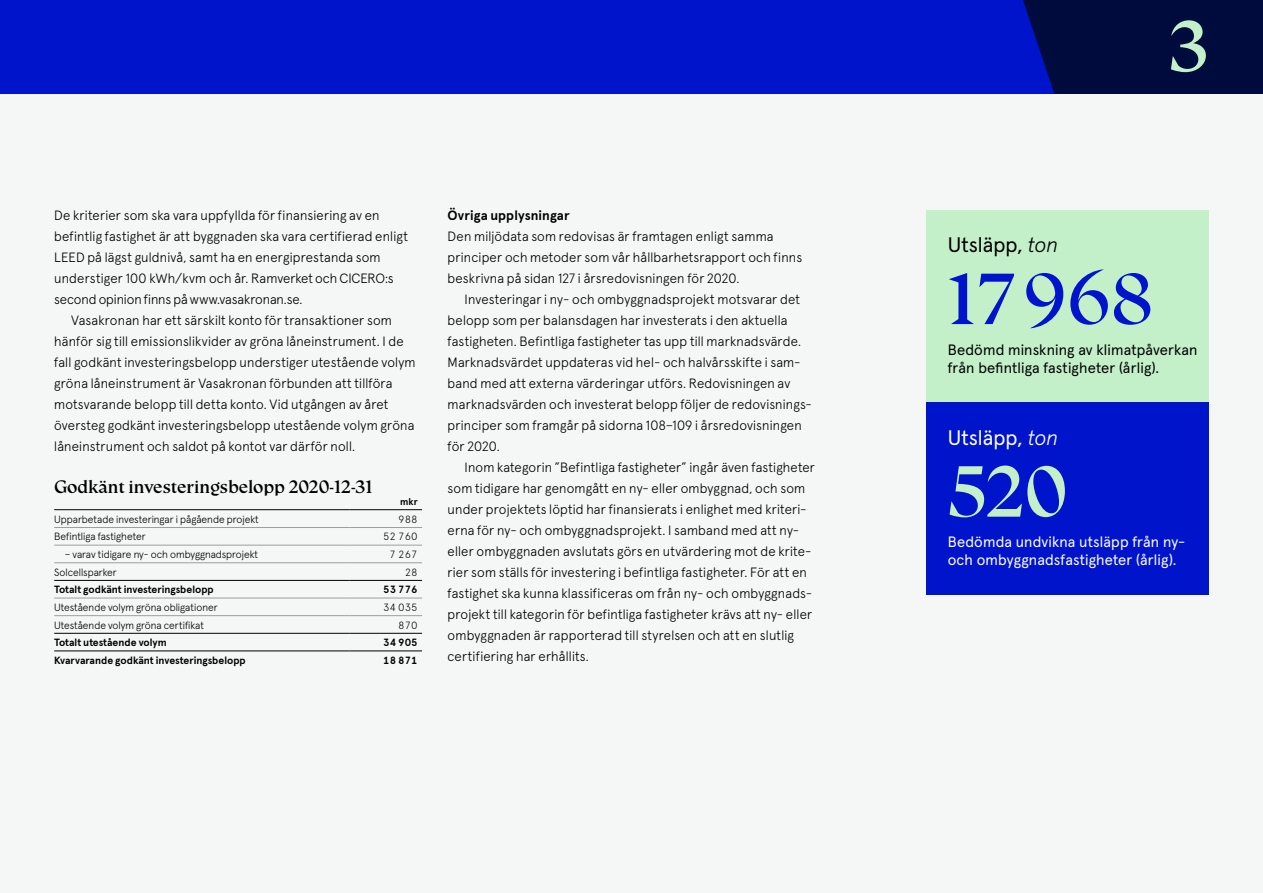
<style>
.page{position:relative;width:1263px;height:893px;background:#fff}
.page>*{position:absolute;margin:0;border:0;box-sizing:border-box;transform-origin:0 0}
.t1{font:72px "Vasakronan Serif ICE Rubrik";color:#0014cc}
.t2{font:72px "Vasakronan Serif ICE Rubrik";color:#c3f0c8}
.t3{font:72px "Vasakronan Serif ICE Text";color:#c3f0c8}
.t4{font:21px "Apercu Pro";color:#000}
.t5{font:21px "Apercu Pro";color:#fff}
.t6{font:18px "Vasakronan Serif ICE Text";color:#000}
.t7{font:15px/18px "Apercu Pro";letter-spacing:.01em;color:#000}
.t8{font:15px/18px "Apercu Pro";letter-spacing:.01em;color:#fff}
.t9{font:300 13.5px/21px "Apercu Pro";letter-spacing:.01em;color:#000}
.t10{font:700 13.5px "Apercu Pro";letter-spacing:.005em;color:#000}
.t11{font:300 10.5px "Apercu Pro";color:#000}
.t12{font:700 10.5px "Apercu Pro";color:#000}
.t13{font:700 9.75px "Apercu Pro";color:#000}
.s1{font-weight:300;font-style:italic}
</style>
<div class="page">
<div style="left:0;top:0;width:1084px;height:114px;background:#0014cc"></div>
<svg style="left:1023px;top:0;width:240px;height:94px;background:#000b47"></svg>
<div style="left:0;top:94px;width:1263px;height:799px;background:#f5f7f7"></div>
<hr style="left:54px;top:545px;width:296px;height:1px;background:#9d9d9d">
<hr style="left:54px;top:562px;width:296px;height:1px;background:#9d9d9d">
<hr style="left:350px;top:545px;width:72px;height:1px;background:#9d9d9d">
<hr style="left:350px;top:562px;width:72px;height:1px;background:#9d9d9d">
<hr style="left:54px;top:527px;width:296px;height:1px;background:#9d9d9d">
<hr style="left:350px;top:527px;width:72px;height:1px;background:#9d9d9d">
<hr style="left:54px;top:509px;width:296px;height:1px;background:#000">
<hr style="left:350px;top:509px;width:72px;height:1px;background:#000">
<hr style="left:54px;top:615px;width:296px;height:1px;background:#9d9d9d">
<hr style="left:350px;top:615px;width:72px;height:1px;background:#9d9d9d">
<hr style="left:54px;top:580px;width:296px;height:1px;background:#000">
<hr style="left:350px;top:580px;width:72px;height:1px;background:#000">
<hr style="left:54px;top:598px;width:296px;height:1px;background:#9d9d9d">
<hr style="left:350px;top:598px;width:72px;height:1px;background:#9d9d9d">
<hr style="left:54px;top:633px;width:296px;height:1px;background:#000">
<hr style="left:350px;top:633px;width:72px;height:1px;background:#000">
<hr style="left:54px;top:650px;width:296px;height:1px;background:#000">
<hr style="left:350px;top:650px;width:72px;height:1px;background:#000">
<div style="left:926px;top:210px;width:283px;height:193px;background:#c3f0c8"></div>
<div style="left:926px;top:403px;width:283px;height:192px;background:#0014cc"></div>
<p class="t9" style="left:54px;top:203px;width:355px">De kriterier som ska vara uppfyllda för finansiering av en befintlig fastighet är att byggnaden ska vara certifierad enligt LEED på lägst guldnivå, samt ha en energiprestanda som understiger 100 kWh/kvm och år. Ramverket och CICERO:s second opinion finns på www.vasakronan.se.</p>
<p class="t9" style="left:54px;top:308px;width:363px;text-indent:17px">Vasakronan har ett särskilt konto för transaktioner som hänför sig till emissionslikvider av gröna låneinstrument. I de fall godkänt investeringsbelopp understiger utestående volym gröna låneinstrument är Vasakronan förbunden att tillföra motsvarande belopp till detta konto. Vid utgången av året översteg godkänt investeringsbelopp utestående volym gröna låneinstrument och saldot på kontot var därför noll.</p>
<h3 class="t6" style="left:54px;top:475px;width:320px">Godkänt investeringsbelopp 2020-12-31</h3>
<p class="t13" style="left:400px;top:494px;width:19px">mkr</p>
<p class="t11" style="left:54px;top:511px;width:206px">Upparbetade investeringar i pågående projekt</p>
<p class="t11" style="left:398px;top:511px;width:21px">988</p>
<p class="t11" style="left:54px;top:529px;width:93px">Befintliga fastigheter</p>
<p class="t11" style="left:383px;top:529px;width:36px">52 760</p>
<p class="t11" style="left:65px;top:546px;width:195px">– varav tidigare ny- och ombyggnadsprojekt</p>
<p class="t11" style="left:390px;top:546px;width:30px">7 267</p>
<p class="t11" style="left:54px;top:564px;width:64px">Solcellsparker</p>
<p class="t11" style="left:405px;top:564px;width:15px">28</p>
<p class="t12" style="left:54px;top:581px;width:161px">Totalt godkänt investeringsbelopp</p>
<p class="t12" style="left:383px;top:581px;width:36px">53 776</p>
<p class="t11" style="left:54px;top:599px;width:165px">Utestående volym gröna obligationer</p>
<p class="t11" style="left:383px;top:599px;width:36px">34 035</p>
<p class="t11" style="left:54px;top:617px;width:151px">Utestående volym gröna certifikat</p>
<p class="t11" style="left:398px;top:617px;width:21px">870</p>
<p class="t12" style="left:54px;top:634px;width:114px">Totalt utestående volym</p>
<p class="t12" style="left:383px;top:634px;width:36px">34 905</p>
<p class="t12" style="left:54px;top:652px;width:193px">Kvarvarande godkänt investeringsbelopp</p>
<p class="t12" style="left:383px;top:652px;width:36px">18 871</p>
<p class="t10" style="left:448px;top:204px;width:124px">Övriga upplysningar</p>
<p class="t9" style="left:448px;top:224px;width:356px">Den miljödata som redovisas är framtagen enligt samma principer och metoder som vår hållbarhetsrapport och finns beskrivna på sidan 127 i årsredovisningen för 2020.</p>
<p class="t9" style="left:448px;top:287px;width:366px;text-indent:17px">Investeringar i ny- och ombyggnadsprojekt motsvarar det belopp som per balansdagen har investerats i den aktuella fastigheten. Befintliga fastigheter tas upp till marknadsvärde.<br>Marknadsvärdet uppdateras vid hel- och halvårsskifte i sam&shy;band med att externa värderingar utförs. Redovisningen av marknadsvärden och investerat belopp följer de redovisnings&shy;principer som framgår på sidorna 108–109 i årsredovisningen för 2020.</p>
<p class="t9" style="left:448px;top:455px;width:369px;text-indent:17px">Inom kategorin ”Befintliga fastigheter” ingår även fastigheter som tidigare har genomgått en ny- eller ombyggnad, och som under projektets löptid har finansierats i enlighet med kriteri&shy;erna för ny- och ombyggnadsprojekt. I samband med att ny&shy;eller ombyggnaden avslutats görs en utvärdering mot de krite&shy;rier som ställs för investering i befintliga fastigheter. För att en fastighet ska kunna klassificeras om från ny- och ombyggnads&shy;projekt till kategorin för befintliga fastigheter krävs att ny- eller ombyggnaden är rapporterad till styrelsen och att en slutlig certifiering har erhållits.</p>
<h1 class="t3" style="left:1169px;top:3px;width:41px">3</h1>
<h2 class="t4" style="left:948px;top:229px;width:112px">Utsläpp, <span class="s1">ton</span></h2>
<h1 class="t1" style="left:948px;top:257px;width:207px">17 968</h1>
<p class="t7" style="left:948px;top:339px;width:251px">Bedömd minskning av klimatpåverkan från befintliga fastigheter (årlig).</p>
<h2 class="t5" style="left:948px;top:421px;width:112px">Utsläpp, <span class="s1">ton</span></h2>
<h1 class="t2" style="left:948px;top:449px;width:121px">520</h1>
<p class="t8" style="left:948px;top:532px;width:239px">Bedömda undvikna utsläpp från ny&shy;och ombyggnadsfastigheter (årlig).</p>
</div>
